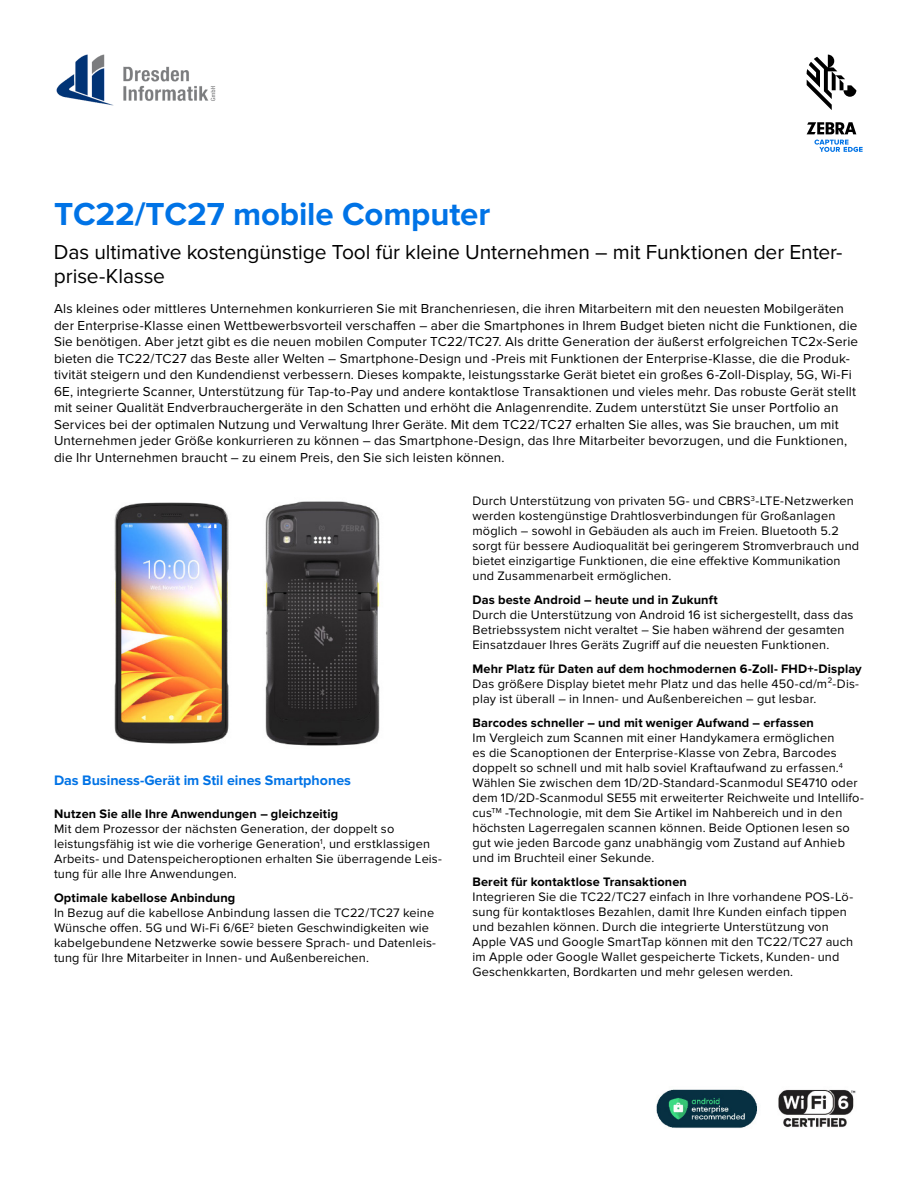
<style>
.page{position:relative;width:918px;height:1188px;background:#fff}
.page>*{position:absolute;margin:0;border:0;box-sizing:border-box;transform-origin:0 0}
.t1{font:700 33px "Proxima Nova";letter-spacing:-.005em;color:#0073e6}
.t2{font:21px/24px "Proxima Nova";letter-spacing:-.005em;color:#000}
.t3{font:700 14.25px "Proxima Nova";color:#0073e6}
.t4{font:13.5px/16.5px "Proxima Nova";letter-spacing:.01em;color:#000}
.t5{font:12.75px/15px "Proxima Nova";letter-spacing:.015em;color:#000}
.t6{font:700 12.75px "Proxima Nova";letter-spacing:.01em;color:#000}
</style>
<div class="page">
<img style="left:656px;top:1089px;width:200px;height:39px">
<img style="left:114px;top:501px;width:266px;height:245px">
<svg style="left:807px;top:55px;width:49px;height:55px"></svg>
<svg style="left:807px;top:122px;width:49px;height:12px"></svg>
<svg style="left:814px;top:140px;width:49px;height:12px"></svg>
<img style="left:56px;top:54px;width:160px;height:52px">
<h1 class="t1" style="left:54px;top:195px;width:438px">TC22/TC27 mobile Computer</h1>
<h2 class="t2" style="left:54px;top:240px;width:790px">Das ultimative kostengünstige Tool für kleine Unternehmen – mit Funktionen der Enter&shy;prise-Klasse</h2>
<p class="t4" style="left:54px;top:301px;width:806px">Als kleines oder mittleres Unternehmen konkurrieren Sie mit Branchenriesen, die ihren Mitarbeitern mit den neuesten Mobilgeräten der Enterprise-Klasse einen Wettbewerbsvorteil verschaffen – aber die Smartphones in Ihrem Budget bieten nicht die Funktionen, die Sie benötigen. Aber jetzt gibt es die neuen mobilen Computer TC22/TC27. Als dritte Generation der äußerst erfolgreichen TC2x-Serie bieten die TC22/TC27 das Beste aller Welten – Smartphone-Design und -Preis mit Funktionen der Enterprise-Klasse, die die Produk&shy;tivität steigern und den Kundendienst verbessern. Dieses kompakte, leistungsstarke Gerät bietet ein großes 6-Zoll-Display, 5G, Wi-Fi 6E, integrierte Scanner, Unterstützung für Tap-to-Pay und andere kontaktlose Transaktionen und vieles mehr. Das robuste Gerät stellt mit seiner Qualität Endverbrauchergeräte in den Schatten und erhöht die Anlagenrendite. Zudem unterstützt Sie unser Portfolio an Services bei der optimalen Nutzung und Verwaltung Ihrer Geräte. Mit dem TC22/TC27 erhalten Sie alles, was Sie brauchen, um mit Unternehmen jeder Größe konkurrieren zu können – das Smartphone-Design, das Ihre Mitarbeiter bevorzugen, und die Funktionen, die Ihr Unternehmen braucht – zu einem Preis, den Sie sich leisten können.</p>
<p class="t3" style="left:54px;top:772px;width:299px">Das Business-Gerät im Stil eines Smartphones</p>
<p class="t6" style="left:54px;top:806px;width:286px">Nutzen Sie alle Ihre Anwendungen – gleichzeitig</p>
<p class="t5" style="left:54px;top:821px;width:389px">Mit dem Prozessor der nächsten Generation, der doppelt so leistungsfähig ist wie die vorherige Generation<sup>1</sup>, und erstklassigen Arbeits- und Datenspeicheroptionen erhalten Sie überragende Leis&shy;tung für alle Ihre Anwendungen.</p>
<p class="t6" style="left:54px;top:890px;width:183px">Optimale kabellose Anbindung</p>
<p class="t5" style="left:54px;top:905px;width:384px">In Bezug auf die kabellose Anbindung lassen die TC22/TC27 keine Wünsche offen. 5G und Wi-Fi 6/6E<sup>2</sup> bieten Geschwindigkeiten wie kabelgebundene Netzwerke sowie bessere Sprach- und Datenleis&shy;tung für Ihre Mitarbeiter in Innen- und Außenbereichen.</p>
<p class="t5" style="left:472px;top:494px;width:388px">Durch Unterstützung von privaten 5G- und CBRS<sup>3</sup>-LTE-Netzwerken werden kostengünstige Drahtlosverbindungen für Großanlagen möglich – sowohl in Gebäuden als auch im Freien. Bluetooth 5.2 sorgt für bessere Audioqualität bei geringerem Stromverbrauch und bietet einzigartige Funktionen, die eine effektive Kommunikation und Zusammenarbeit ermöglichen.</p>
<p class="t6" style="left:472px;top:593px;width:247px">Das beste Android – heute und in Zukunft</p>
<p class="t5" style="left:472px;top:608px;width:383px">Durch die Unterstützung von Android 16 ist sichergestellt, dass das<br>Betriebssystem nicht veraltet – Sie haben während der gesamten<br>Einsatzdauer Ihres Geräts Zugriff auf die neuesten Funktionen.</p>
<p class="t6" style="left:472px;top:662px;width:391px">Mehr Platz für Daten auf dem hochmodernen 6-Zoll- FHD+-Display</p>
<p class="t5" style="left:472px;top:677px;width:388px">Das größere Display bietet mehr Platz und das helle 450-cd/m²-Dis&shy;play ist überall – in Innen- und Außenbereichen – gut lesbar.</p>
<p class="t6" style="left:472px;top:716px;width:343px">Barcodes schneller – und mit weniger Aufwand – erfassen</p>
<p class="t5" style="left:472px;top:731px;width:393px">Im Vergleich zum Scannen mit einer Handykamera ermöglichen<br>es die Scanoptionen der Enterprise-Klasse von Zebra, Barcodes doppelt so schnell und mit halb soviel Kraftaufwand zu erfassen.<sup>4<br></sup>Wählen Sie zwischen dem 1D/2D-Standard-Scanmodul SE4710 oder dem 1D/2D-Scanmodul SE55 mit erweiterter Reichweite und Intellifo&shy;cus<sup>TM</sup> -Technologie, mit dem Sie Artikel im Nahbereich und in den höchsten Lagerregalen scannen können. Beide Optionen lesen so gut wie jeden Barcode ganz unabhängig vom Zustand auf Anhieb und im Bruchteil einer Sekunde.</p>
<p class="t6" style="left:472px;top:875px;width:216px">Bereit für kontaktlose Transaktionen</p>
<p class="t5" style="left:472px;top:890px;width:382px">Integrieren Sie die TC22/TC27 einfach in Ihre vorhandene POS-Lö&shy;sung für kontaktloses Bezahlen, damit Ihre Kunden einfach tippen und bezahlen können. Durch die integrierte Unterstützung von Apple VAS und Google SmartTap können mit den TC22/TC27 auch im Apple oder Google Wallet gespeicherte Tickets, Kunden- und Geschenkkarten, Bordkarten und mehr gelesen werden.</p>
</div>
